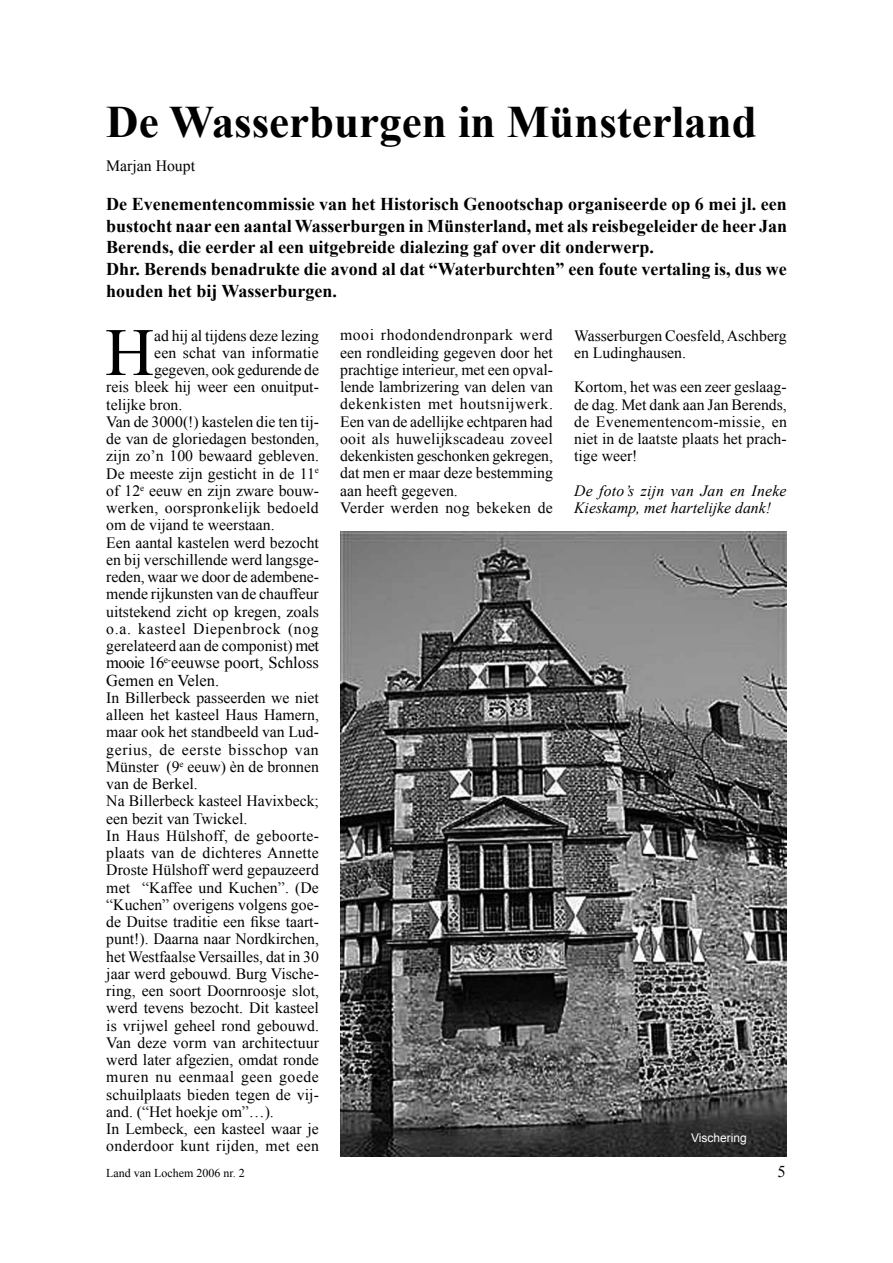
<style>
.page{position:relative;width:893px;height:1263px;background:#fff}
.page>*{position:absolute;margin:0;border:0;box-sizing:border-box;transform-origin:0 0}
.t1{font:67.8px "Times New Roman";color:#000}
.t2{font:700 45px "Times New Roman";color:#000}
.t3{font:700 18px/21.6px "Times New Roman";color:#000}
.t4{font:16.5px/17.2px "Times New Roman";color:#000}
.t5{font:15.75px/17.2px "Times New Roman";color:#000}
.t6{font:italic 15.75px/17.2px "Times New Roman";color:#000}
.t7{font:15.75px "Times New Roman";letter-spacing:.02em;color:#000}
.t8{font:15.75px "Times New Roman";letter-spacing:.04em;color:#000}
.t9{font:12px "Times New Roman";color:#000}
.t10{font:12px "Arial";color:#fff}
.s1{font-size:16.5px}
</style>
<div class="page">
<img style="left:340px;top:531px;width:447px;height:626px">
<h2 class="t2" style="left:106px;top:91px;width:652px">De Wasserburgen in Münsterland</h2>
<p class="t5" style="left:106px;top:157px;width:90px">Marjan Houpt</p>
<p class="t3" style="left:106px;top:193px;width:682px">De Evenementencommissie van het Historisch Genootschap organiseerde op 6 mei jl. een bustocht naar een aantal Wasserburgen in Münsterland, met als reisbegeleider de heer Jan Berends, die eerder al een uitgebreide dialezing gaf over dit onderwerp.<br>Dhr. Berends benadrukte die avond al dat “Waterburchten” een foute vertaling is, dus we houden het bij Wasserburgen.</p>
<p class="t5" style="left:574px;top:326px;width:214px">Wasserburgen Coesfeld, Aschberg en Ludinghausen.</p>
<p class="t5" style="left:574px;top:378px;width:214px;text-align:justify">Kortom, het was een zeer geslaag&shy;de dag. Met dank aan Jan Berends, de Evenementencom-missie, en niet in de laatste plaats het prach&shy;tige weer!</p>
<p class="t6" style="left:574px;top:481px;width:214px">De foto’s zijn van Jan en Ineke<br>Kieskamp, met hartelijke dank!</p>
<p class="t5" style="left:340px;top:326px;width:214px">mooi rhodondendronpark werd een rondleiding gegeven door het prachtige interieur, met een opval&shy;lende lambrizering van delen van dekenkisten met houtsnijwerk.<br>Een van de adellijke echtparen had ooit als huwelijkscadeau zoveel dekenkisten geschonken gekregen, dat men er maar deze bestemming aan heeft gegeven.<br>Verder werden nog bekeken de</p>
<h1 class="t1" style="left:105px;top:307px;width:50px">H</h1>
<p class="t5" style="left:154px;top:326px;width:166px">ad hij al tijdens deze lezing</p>
<p class="t5" style="left:154px;top:344px;width:166px">een schat van informatie</p>
<p class="t5" style="left:154px;top:361px;width:166px">gegeven, ook gedurende de</p>
<p class="t5" style="left:106px;top:378px;width:214px">reis bleek hij weer een onuitput-</p>
<p class="t5" style="left:106px;top:395px;width:78px">telijke bron.</p>
<p class="t5" style="left:106px;top:413px;width:214px">Van de 3000(!) kastelen die ten tij-</p>
<p class="t5" style="left:106px;top:430px;width:214px">de van de gloriedagen bestonden,</p>
<p class="t5" style="left:106px;top:447px;width:214px">zijn zo’n 100 bewaard gebleven.</p>
<p class="t5" style="left:106px;top:464px;width:214px">De meeste zijn gesticht in de 11<sup>e</sup></p>
<p class="t5" style="left:106px;top:482px;width:214px">of 12<sup>e</sup> eeuw en zijn zware bouw-</p>
<p class="t7" style="left:106px;top:497px;width:214px">werken, oorspronkelijk bedoeld</p>
<p class="t5" style="left:106px;top:516px;width:170px">om de vijand te weerstaan.</p>
<p class="t5" style="left:106px;top:533px;width:214px">Een aantal kastelen werd bezocht</p>
<p class="t5" style="left:106px;top:551px;width:214px">en bij verschillende werd langsge-</p>
<p class="t5" style="left:106px;top:568px;width:214px">reden, waar we door de adembene-</p>
<p class="t5" style="left:106px;top:585px;width:214px">mende rijkunsten van de chauffeur</p>
<p class="t5" style="left:106px;top:602px;width:214px">uitstekend zicht op kregen, zoals</p>
<p class="t8" style="left:106px;top:618px;width:214px">o.a. kasteel Diepenbrock (nog</p>
<p class="t5" style="left:106px;top:637px;width:214px">gerelateerd aan de componist) <span class="s1">met</span></p>
<p class="t4" style="left:106px;top:654px;width:214px">mooie 16<sup>e-</sup>eeuwse poort, Schloss<br>Gemen en Velen.</p>
<p class="t5" style="left:106px;top:689px;width:214px">In Billerbeck passeerden we niet alleen het kasteel Haus Hamern, maar ook het standbeeld van Lud&shy;gerius, de eerste bisschop van<br>Münster (9<sup>e</sup> eeuw) èn de bronnen van de Berkel.<br>Na Billerbeck kasteel Havixbeck; een bezit van Twickel.<br>In Haus Hülshoff, de geboorte&shy;plaats van de dichteres Annette<br>Droste Hülshoff werd gepauzeerd met “Kaffee und Kuchen”. (De “Kuchen” overigens volgens goe&shy;de Duitse traditie een fikse taart&shy;punt!). Daarna naar Nordkirchen, het Westfaalse Versailles, dat in 30 jaar werd gebouwd. Burg Vische&shy;ring, een soort Doornroosje slot, werd tevens bezocht. Dit kasteel is vrijwel geheel rond gebouwd.<br>Van deze vorm van architectuur werd later afgezien, omdat ronde muren nu eenmaal geen goede schuilplaats bieden tegen de vij&shy;and. (“Het hoekje om”…).<br>In Lembeck, een kasteel waar je onderdoor kunt rijden, met een</p>
<p class="t10" style="left:691px;top:1130px;width:57px">Vischering</p>
<p class="t9" style="left:106px;top:1164px;width:140px">Land van Lochem 2006 nr. 2</p>
<p class="t4" style="left:778px;top:1162px;width:10px">5</p>
</div>
